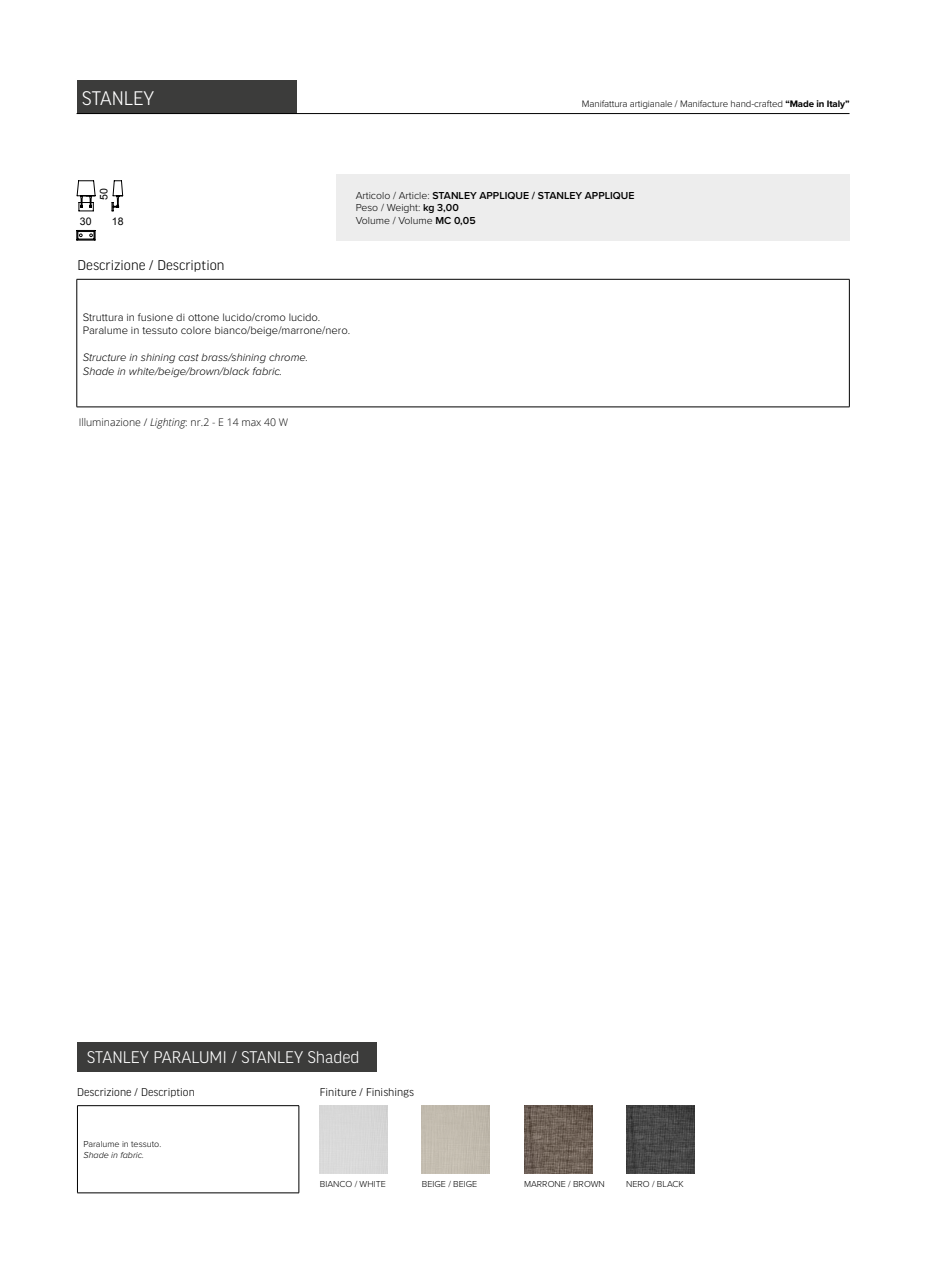
<style>
.page{position:relative;width:936px;height:1276px;background:#fff}
.page>*{position:absolute;margin:0;border:0;box-sizing:border-box;transform-origin:0 0}
.t1{font:300 21px "Good Headline Pro";color:#fff}
.t2{font:300 18px "Good Headline Pro";color:#fff}
.t3{font:300 15px "Good Headline Pro";color:#000}
.t4{font:300 12px "Good Headline Pro";color:#000}
.t5{font:300 11.25px/13.5px "Proxima Nova";color:#000}
.t6{font:italic 300 11.25px/13.5px "Proxima Nova";color:#000}
.t7{font:600 10.5px/12.6px "Proxima Nova";color:#000}
.t8{font:300 10.5px "Open Sans";color:#000}
.t9{font:300 10.5px "Proxima Nova";color:#000}
.t10{font:10.5px "Arial";color:#000}
.t11{font:300 9.75px "Proxima Nova";letter-spacing:-.01em;color:#000}
.t12{font:300 9px "Proxima Nova";color:#000}
.t13{font:italic 300 9px "Proxima Nova";color:#000}
.s1{font-weight:700}
.s2{font-weight:300}
.s3{font-weight:600}
.s4{font-style:italic}
</style>
<div class="page">
<div style="left:336px;top:174px;width:513px;height:66px;background:#ededed"></div>
<div style="left:77px;top:81px;width:219px;height:33px;background:#3c3c3b"></div>
<hr style="left:77px;top:113px;width:772px;height:1px;background:#000">
<hr style="left:77px;top:279px;width:772px;height:1px;background:#000">
<hr style="left:76px;top:279px;width:1px;height:128px;background:#000">
<hr style="left:77px;top:407px;width:772px;height:1px;background:#000">
<hr style="left:849px;top:279px;width:1px;height:128px;background:#000">
<svg style="left:77px;top:180px;width:18px;height:31px"></svg>
<svg style="left:112px;top:180px;width:11px;height:31px"></svg>
<svg style="left:76px;top:230px;width:20px;height:11px"></svg>
<div style="left:422px;top:1105px;width:68px;height:68px;background:#c2bbae"></div>
<img style="left:524px;top:1105px;width:68px;height:68px">
<img style="left:626px;top:1105px;width:68px;height:68px">
<hr style="left:77px;top:1105px;width:222px;height:1px;background:#000">
<hr style="left:77px;top:1106px;width:1px;height:86px;background:#000">
<hr style="left:298px;top:1106px;width:1px;height:86px;background:#000">
<hr style="left:77px;top:1192px;width:222px;height:1px;background:#000">
<div style="left:77px;top:1042px;width:299px;height:29px;background:#3c3c3b"></div>
<h1 class="t1" style="left:82px;top:88px;width:74px">STANLEY</h1>
<p class="t11" style="left:582px;top:97px;width:269px">Manifattura artigianale / Manifacture hand-crafted <span class="s1">“Made in Italy”</span></p>
<p class="t10" style="left:97px;top:200px;width:13px;rotate:-90deg">50</p>
<p class="t7" style="left:355px;top:189px;width:280px"><span class="s2">Articolo / Article:</span> STANLEY APPLIQUE / STANLEY APPLIQUE<br><span class="s2">Peso / Weight:</span> kg 3,00</p>
<p class="t10" style="left:80px;top:214px;width:13px">30</p>
<p class="t10" style="left:112px;top:214px;width:13px">18</p>
<p class="t9" style="left:355px;top:213px;width:121px">Volume / Volume <span class="s3">MC 0,05</span></p>
<h3 class="t3" style="left:78px;top:258px;width:148px">Descrizione / Description</h3>
<p class="t5" style="left:83px;top:309px;width:269px">Struttura in fusione di ottone lucido/cromo lucido.<br>Paralume in tessuto colore bianco/beige/marrone/nero.</p>
<p class="t6" style="left:83px;top:350px;width:227px">Structure in shining cast brass/shining chrome.<br>Shade in white/beige/brown/black fabric.</p>
<p class="t8" style="left:79px;top:415px;width:211px">Illuminazione / <span class="s4">Lighting</span>: nr.2 - E 14 max 40 W</p>
<h2 class="t2" style="left:87px;top:1048px;width:274px">STANLEY PARALUMI / STANLEY Shaded</h2>
<p class="t4" style="left:77px;top:1086px;width:119px">Descrizione / Description</p>
<p class="t4" style="left:320px;top:1086px;width:96px">Finiture / Finishings</p>
<p class="t12" style="left:83px;top:1137px;width:79px">Paralume in tessuto.</p>
<p class="t13" style="left:83px;top:1148px;width:62px">Shade in fabric.</p>
<p class="t12" style="left:320px;top:1177px;width:68px">BIANCO / WHITE</p>
<p class="t12" style="left:422px;top:1177px;width:57px">BEIGE / BEIGE</p>
<p class="t12" style="left:524px;top:1177px;width:82px">MARRONE / BROWN</p>
<p class="t12" style="left:626px;top:1177px;width:59px">NERO / BLACK</p>
</div>
